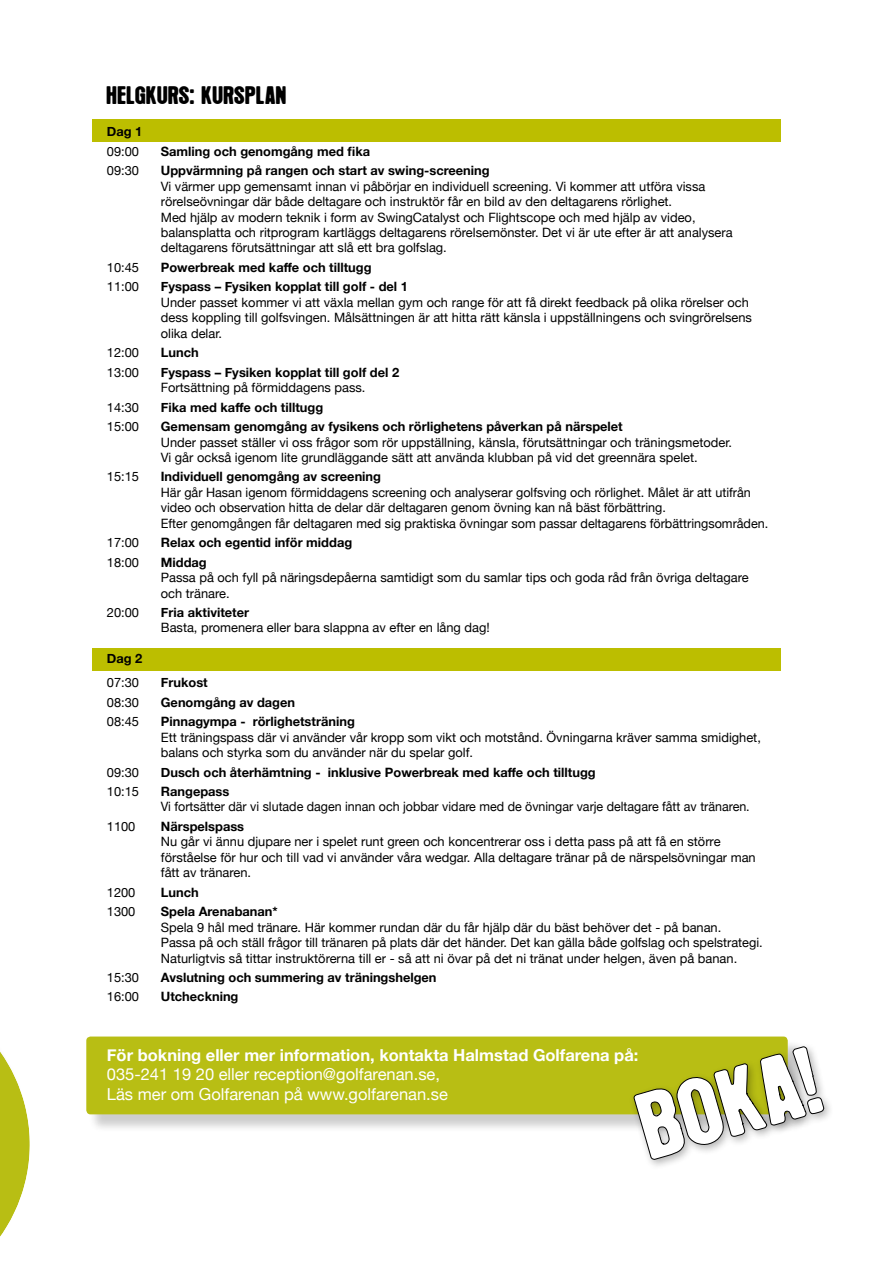
<style>
.page{position:relative;width:893px;height:1263px;background:#fff}
.page>*{position:absolute;margin:0;border:0;box-sizing:border-box;transform-origin:0 0}
.t1{font:19.95px "Hotel Coral Essex";letter-spacing:.05em;color:#000}
.t2{font:16.5px/19.8px "Helvetica Neue";color:#fff}
.t3{font:700 16.5px "Helvetica Neue";color:#fff}
.t4{font:12.9px/15.5px "Helvetica Neue";color:#000}
.t5{font:700 12.9px "Helvetica Neue";color:#000}
</style>
<div class="page">
<div style="left:89px;top:1039px;width:717px;height:94px;background:#000;opacity:.2"></div>
<div style="left:86px;top:1036px;width:702px;height:78px;background:#b8be14;border-radius:4px"></div>
<div style="left:93px;top:120px;width:688px;height:22px;background:#bcbe00"></div>
<div style="left:93px;top:648px;width:688px;height:22px;background:#bcbe00"></div>
<svg style="left:0;top:1051px;width:30px;height:186px"></svg>
<div style="left:629px;top:1042px;width:205px;height:128px;background:#000;opacity:.3"></div>
<svg style="left:634px;top:1045px;width:190px;height:114px"></svg>
<h1 class="t1" style="left:107px;top:81px;width:181px">HELGKURS: KURSPLAN</h1>
<p class="t5" style="left:107px;top:122px;width:37px">Dag 1</p>
<p class="t4" style="left:107px;top:144px;width:34px">09:00</p>
<p class="t5" style="left:161px;top:141px;width:211px">Samling och genomgång med fika</p>
<p class="t4" style="left:107px;top:164px;width:34px">09:30</p>
<p class="t5" style="left:161px;top:161px;width:330px">Uppvärmning på rangen och start av swing-screening</p>
<p class="t4" style="left:161px;top:179px;width:573px">Vi värmer upp gemensamt innan vi påbörjar en individuell screening. Vi kommer att utföra vissa rörelseövningar där både deltagare och instruktör får en bild av den deltagarens rörlighet.<br>Med hjälp av modern teknik i form av SwingCatalyst och Flightscope och med hjälp av video, balansplatta och ritprogram kartläggs deltagarens rörelsemönster. Det vi är ute efter är att analysera deltagarens förutsättningar att slå ett bra golfslag.</p>
<p class="t4" style="left:107px;top:260px;width:34px">10:45</p>
<p class="t5" style="left:161px;top:257px;width:212px">Powerbreak med kaffe och tilltugg</p>
<p class="t4" style="left:107px;top:280px;width:34px">11:00</p>
<p class="t5" style="left:161px;top:277px;width:249px">Fyspass – Fysiken kopplat till golf - del 1</p>
<p class="t4" style="left:161px;top:295px;width:593px">Under passet kommer vi att växla mellan gym och range för att få direkt feedback på olika rörelser och dess koppling till golfsvingen. Målsättningen är att hitta rätt känsla i uppställningens och svingrörelsens olika delar.</p>
<p class="t4" style="left:107px;top:346px;width:34px">12:00</p>
<p class="t5" style="left:161px;top:342px;width:39px">Lunch</p>
<p class="t4" style="left:107px;top:365px;width:34px">13:00</p>
<p class="t5" style="left:161px;top:362px;width:240px">Fyspass – Fysiken kopplat till golf del 2</p>
<p class="t4" style="left:161px;top:380px;width:206px">Fortsättning på förmiddagens pass.</p>
<p class="t4" style="left:107px;top:400px;width:34px">14:30</p>
<p class="t5" style="left:161px;top:397px;width:164px">Fika med kaffe och tilltugg</p>
<p class="t4" style="left:107px;top:419px;width:34px">15:00</p>
<p class="t5" style="left:161px;top:416px;width:463px">Gemensam genomgång av fysikens och rörlighetens påverkan på närspelet</p>
<p class="t4" style="left:161px;top:435px;width:573px">Under passet ställer vi oss frågor som rör uppställning, känsla, förutsättningar och träningsmetoder.<br>Vi går också igenom lite grundläggande sätt att använda klubban på vid det greennära spelet.</p>
<p class="t4" style="left:107px;top:470px;width:34px">15:15</p>
<p class="t5" style="left:161px;top:467px;width:222px">Individuell genomgång av screening</p>
<p class="t4" style="left:161px;top:485px;width:609px">Här går Hasan igenom förmiddagens screening och analyserar golfsving och rörlighet. Målet är att utifrån video och observation hitta de delar där deltagaren genom övning kan nå bäst förbättring.<br>Efter genomgången får deltagaren med sig praktiska övningar som passar deltagarens förbättringsområden.</p>
<p class="t4" style="left:107px;top:536px;width:34px">17:00</p>
<p class="t5" style="left:161px;top:532px;width:193px">Relax och egentid inför middag</p>
<p class="t4" style="left:107px;top:555px;width:34px">18:00</p>
<p class="t5" style="left:161px;top:552px;width:47px">Middag</p>
<p class="t4" style="left:161px;top:570px;width:589px">Passa på och fyll på näringsdepåerna samtidigt som du samlar tips och goda råd från övriga deltagare och tränare.</p>
<p class="t4" style="left:107px;top:605px;width:34px">20:00</p>
<p class="t5" style="left:161px;top:602px;width:90px">Fria aktiviteter</p>
<p class="t4" style="left:161px;top:621px;width:330px">Basta, promenera eller bara slappna av efter en lång dag!</p>
<p class="t5" style="left:107px;top:649px;width:37px">Dag 2</p>
<p class="t4" style="left:107px;top:676px;width:34px">07:30</p>
<p class="t5" style="left:161px;top:672px;width:48px">Frukost</p>
<p class="t4" style="left:107px;top:695px;width:34px">08:30</p>
<p class="t5" style="left:161px;top:692px;width:136px">Genomgång av dagen</p>
<p class="t4" style="left:107px;top:715px;width:34px">08:45</p>
<p class="t5" style="left:161px;top:711px;width:196px">Pinnagympa - rörlighetsträning</p>
<p class="t4" style="left:161px;top:730px;width:601px">Ett träningspass där vi använder vår kropp som vikt och motstånd. Övningarna kräver samma smidighet, balans och styrka som du använder när du spelar golf.</p>
<p class="t4" style="left:107px;top:765px;width:34px">09:30</p>
<p class="t5" style="left:161px;top:762px;width:436px">Dusch och återhämtning - inklusive Powerbreak med kaffe och tilltugg</p>
<p class="t4" style="left:107px;top:784px;width:34px">10:15</p>
<p class="t5" style="left:161px;top:781px;width:70px">Rangepass</p>
<p class="t4" style="left:161px;top:800px;width:590px">Vi fortsätter där vi slutade dagen innan och jobbar vidare med de övningar varje deltagare fått av tränaren.</p>
<p class="t4" style="left:107px;top:819px;width:30px">1100</p>
<p class="t5" style="left:161px;top:816px;width:85px">Närspelspass</p>
<p class="t4" style="left:161px;top:835px;width:596px">Nu går vi ännu djupare ner i spelet runt green och koncentrerar oss i detta pass på att få en större förståelse för hur och till vad vi använder våra wedgar. Alla deltagare tränar på de närspelsövningar man fått av tränaren.</p>
<p class="t4" style="left:107px;top:885px;width:30px">1200</p>
<p class="t5" style="left:161px;top:882px;width:39px">Lunch</p>
<p class="t4" style="left:107px;top:905px;width:30px">1300</p>
<p class="t5" style="left:161px;top:901px;width:118px">Spela Arenabanan*</p>
<p class="t4" style="left:161px;top:920px;width:603px">Spela 9 hål med tränare. Här kommer rundan där du får hjälp där du bäst behöver det - på banan.<br>Passa på och ställ frågor till tränaren på plats där det händer. Det kan gälla både golfslag och spelstrategi.<br>Naturligtvis så tittar instruktörerna till er - så att ni övar på det ni tränat under helgen, även på banan.</p>
<p class="t4" style="left:107px;top:970px;width:34px">15:30</p>
<p class="t5" style="left:161px;top:967px;width:277px">Avslutning och summering av träningshelgen</p>
<p class="t4" style="left:107px;top:990px;width:34px">16:00</p>
<p class="t5" style="left:161px;top:987px;width:79px">Utcheckning</p>
<p class="t3" style="left:107px;top:1042px;width:533px">För bokning eller mer information, kontakta Halmstad Golfarena på:</p>
<p class="t2" style="left:107px;top:1065px;width:343px">035-241 19 20 eller reception@golfarenan.se,<br>Läs mer om Golfarenan på www.golfarenan.se</p>
</div>
